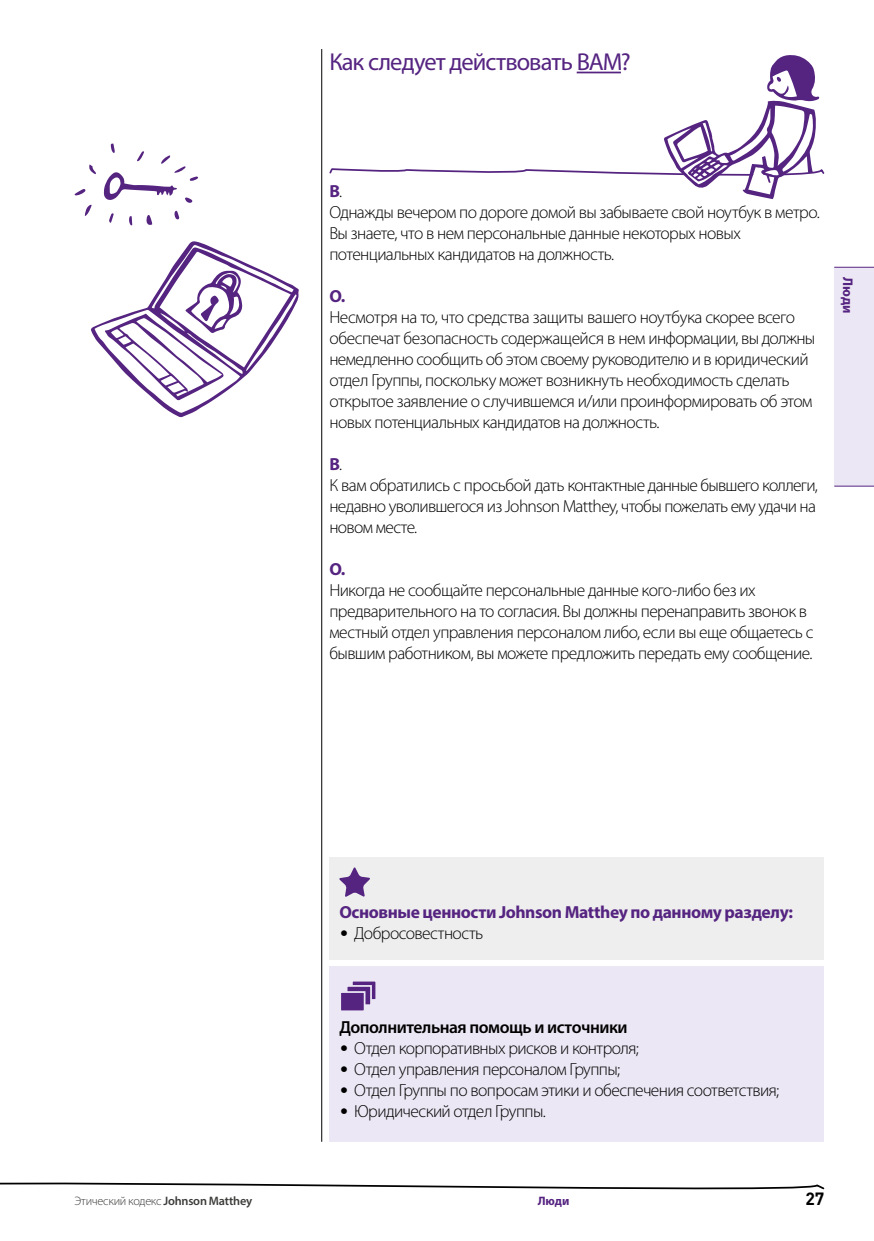
<style>
.page{position:relative;width:874px;height:1241px;background:#fff}
.page>*{position:absolute;margin:0;border:0;box-sizing:border-box;transform-origin:0 0}
.t1{font:24.5px "Myriad Pro";letter-spacing:-.035em;color:#552481}
.t2{font:300 17.5px/21px "Myriad Pro";letter-spacing:-.035em;color:#000}
.t3{font:700 17.5px "Myriad Pro";letter-spacing:-.025em;color:#552481}
.t4{font:600 17.5px "Myriad Pro";letter-spacing:-.025em;color:#000}
.t5{font:700 17.5px "DIN";color:#000}
.t6{font:700 14px "Myriad Pro";color:#552481}
.t7{font:300 12.25px "Myriad Pro";letter-spacing:-.025em;color:#3c3c3b}
.t8{font:700 12.25px "Myriad Pro";color:#552481}
.s1{font-weight:700;color:#552481}
.s2{font-weight:600}
.s3{font-family:"DIN";font-weight:400}
</style>
<div class="page">
<hr style="left:321px;top:49px;width:1px;height:1092px;background:#000">
<svg style="left:146px;top:215px;width:6px;height:10px"></svg>
<svg style="left:85px;top:205px;width:7px;height:11px"></svg>
<svg style="left:74px;top:189px;width:12px;height:7px"></svg>
<svg style="left:89px;top:164px;width:7px;height:10px"></svg>
<svg style="left:174px;top:211px;width:5px;height:8px"></svg>
<svg style="left:109px;top:213px;width:5px;height:10px"></svg>
<svg style="left:104px;top:144px;width:94px;height:59px"></svg>
<svg style="left:129px;top:216px;width:3px;height:9px"></svg>
<svg style="left:91px;top:241px;width:208px;height:176px"></svg>
<svg style="left:329px;top:55px;width:496px;height:144px"></svg>
<div style="left:329px;top:966px;width:494px;height:175px;background:#ece7f4"></div>
<div style="left:351px;top:979px;width:26px;height:21px;background:#552481;border:2px solid #ece7f4"></div>
<div style="left:345px;top:984px;width:27px;height:21px;background:#552481;border:2px solid #ece7f4"></div>
<div style="left:339px;top:990px;width:26px;height:21px;background:#552481;border:2px solid #ece7f4"></div>
<hr style="left:576px;top:72px;width:44px;height:1px;background:#552481">
<div style="left:329px;top:857px;width:494px;height:102px;background:#eee"></div>
<svg style="left:339px;top:867px;width:31px;height:29px"></svg>
<svg style="left:0;top:1182px;width:823px;height:8px"></svg>
<div style="left:833px;top:267px;width:40px;height:219px;background:#ece7f4"></div>
<hr style="left:833px;top:267px;width:40px;height:1px;background:#552481">
<hr style="left:833px;top:486px;width:40px;height:1px;background:#552481">
<h1 class="t1" style="left:329px;top:47px;width:303px">Как следует действовать ВАМ?</h1>
<p class="t2" style="left:329px;top:181px;width:491px"><span class="s1">В</span>.<br>Однажды вечером по дороге домой вы забываете свой ноутбук в метро.<br>Вы знаете, что в нем персональные данные некоторых новых потенциальных кандидатов на должность.</p>
<p class="t3" style="left:329px;top:284px;width:18px">О.</p>
<p class="t2" style="left:329px;top:307px;width:487px">Несмотря на то, что средства защиты вашего ноутбука скорее всего обеспечат безопасность содержащейся в нем информации, вы должны немедленно сообщить об этом своему руководителю и в юридический отдел Группы, поскольку может возникнуть необходимость сделать открытое заявление о случившемся и/или проинформировать об этом новых потенциальных кандидатов на должность.</p>
<p class="t2" style="left:329px;top:454px;width:490px"><span class="s1">В</span>.<br>К вам обратились с просьбой дать контактные данные бывшего коллеги, недавно уволившегося из Johnson Matthey, чтобы пожелать ему удачи на новом месте.</p>
<p class="t3" style="left:329px;top:557px;width:18px">О.</p>
<p class="t2" style="left:329px;top:580px;width:485px">Никогда не сообщайте персональные данные кого-либо без их предварительного на то согласия. Вы должны перенаправить звонок в местный отдел управления персоналом либо, если вы еще общаетесь с бывшим работником, вы можете предложить передать ему сообщение.</p>
<p class="t6" style="left:856px;top:277px;width:38px;rotate:90deg">Люди</p>
<p class="t7" style="left:74px;top:1193px;width:179px">Этический кодекс <span class="s2">Johnson Matthey</span></p>
<p class="t3" style="left:339px;top:900px;width:455px">Основные ценности Johnson Matthey по данному разделу:</p>
<p class="t2" style="left:339px;top:922px;width:145px"><span class="s3">•</span> Добросовестность</p>
<p class="t4" style="left:339px;top:1015px;width:290px">Дополнительная помощь и источники</p>
<p class="t2" style="left:339px;top:1037px;width:301px"><span class="s3">•</span> Отдел корпоративных рисков и контроля;</p>
<p class="t2" style="left:339px;top:1058px;width:282px"><span class="s3">•</span> Отдел управления персоналом Группы;</p>
<p class="t2" style="left:339px;top:1079px;width:441px"><span class="s3">•</span> Отдел Группы по вопросам этики и обеспечения соответствия;</p>
<p class="t2" style="left:339px;top:1100px;width:208px"><span class="s3">•</span> Юридический отдел Группы.</p>
<p class="t8" style="left:537px;top:1192px;width:33px">Люди</p>
<p class="t5" style="left:805px;top:1186px;width:20px">27</p>
</div>
